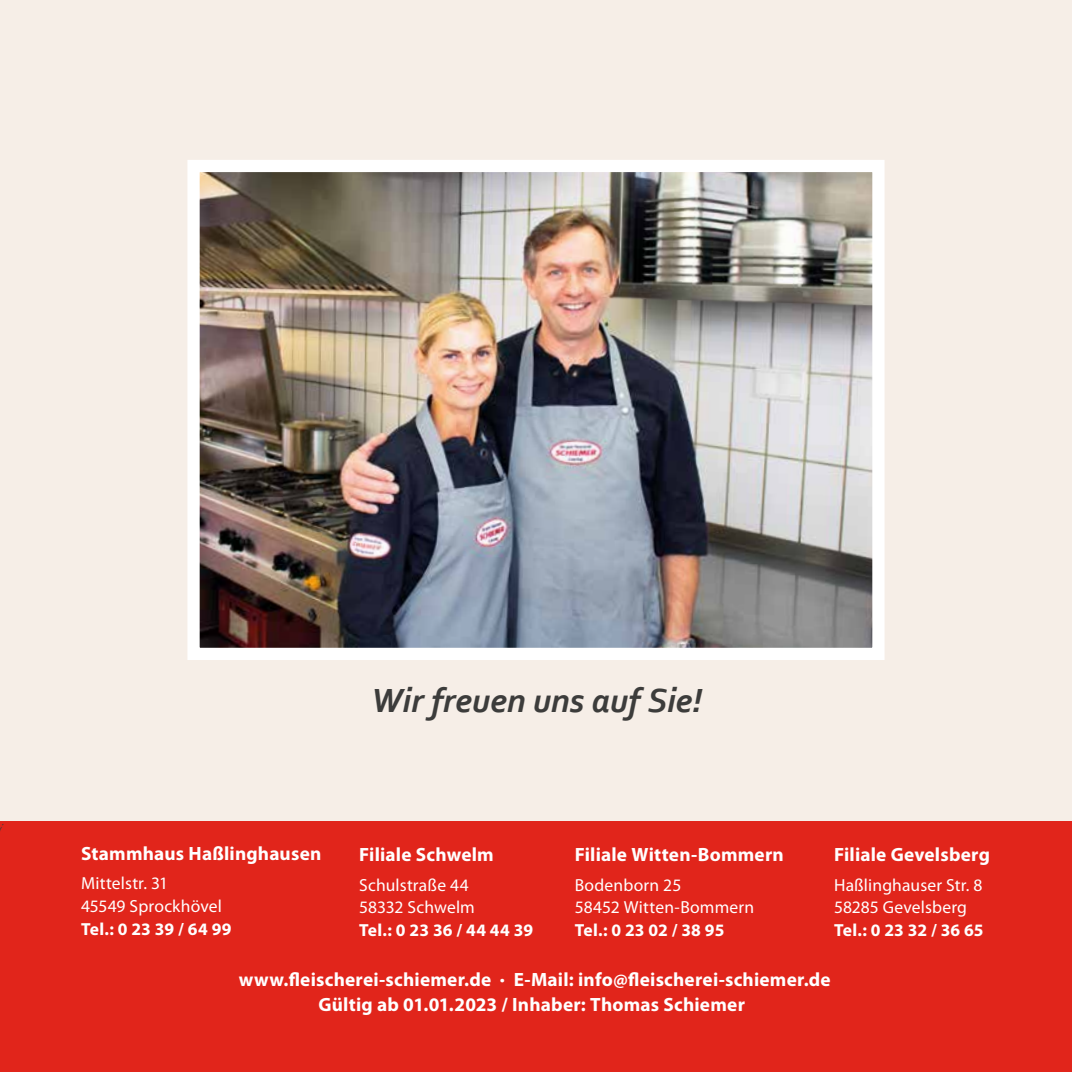
<style>
.page{position:relative;width:1072px;height:1072px;background:#fff}
.page>*{position:absolute;margin:0;border:0;box-sizing:border-box;transform-origin:0 0}
.t1{font:italic 700 35px "Corbel";letter-spacing:-.005em;color:#3c3c3b}
.t2{font:700 19.25px "Myriad Pro";letter-spacing:.01em;color:#fff}
.t3{font:17.5px/22.8px "Myriad Pro";letter-spacing:.01em;color:#fff}
.t4{font:700 17.5px "Myriad Pro";letter-spacing:.005em;color:#fff}
.t5{font:15.75px "Freestyle Script";color:#3c3c3b}
.s1{font-family:"Montserrat"}
</style>
<div class="page">
<div style="left:0;top:1024px;width:1071px;height:47px;background:#e1251b"></div>
<div style="left:0;top:0;width:1071px;height:826px;background:#f6eee6"></div>
<div style="left:0;top:820px;width:1071px;height:240px;background:#e1251b"></div>
<img style="left:200px;top:173px;width:671px;height:474px">
<div style="left:187px;top:160px;width:697px;height:500px;border:12px solid #fff"></div>
<p class="t5" style="left:0;top:818px;width:4px">i</p>
<h1 class="t1" style="left:371px;top:679px;width:333px">Wir freuen uns auf Sie!</h1>
<p class="t2" style="left:81px;top:840px;width:242px">Stammhaus Haßlinghausen</p>
<p class="t3" style="left:81px;top:871px;width:142px">Mittelstr. 31<br>45549 Sprockhövel</p>
<p class="t4" style="left:81px;top:917px;width:152px">Tel.: 0 23 39 / 64 99</p>
<p class="t2" style="left:359px;top:841px;width:136px">Filiale Schwelm</p>
<p class="t3" style="left:359px;top:873px;width:117px">Schulstraße 44<br>58332 Schwelm</p>
<p class="t4" style="left:359px;top:918px;width:175px">Tel.: 0 23 36 / 44 44 39</p>
<p class="t2" style="left:574px;top:841px;width:210px">Filiale Witten-Bommern</p>
<p class="t3" style="left:574px;top:873px;width:181px">Bodenborn 25<br>58452 Witten-Bommern</p>
<p class="t4" style="left:574px;top:918px;width:151px">Tel.: 0 23 02 / 38 95</p>
<p class="t2" style="left:834px;top:841px;width:157px">Filiale Gevelsberg</p>
<p class="t3" style="left:834px;top:873px;width:150px">Haßlinghauser Str. 8<br>58285 Gevelsberg</p>
<p class="t4" style="left:834px;top:918px;width:151px">Tel.: 0 23 32 / 36 65</p>
<p class="t2" style="left:239px;top:966px;width:593px">www.fleischerei-schiemer.de <span class="s1">·</span> E-Mail: info@fleischerei-schiemer.de</p>
<p class="t2" style="left:318px;top:992px;width:428px">Gültig ab 01.01.2023 / Inhaber: Thomas Schiemer</p>
</div>
